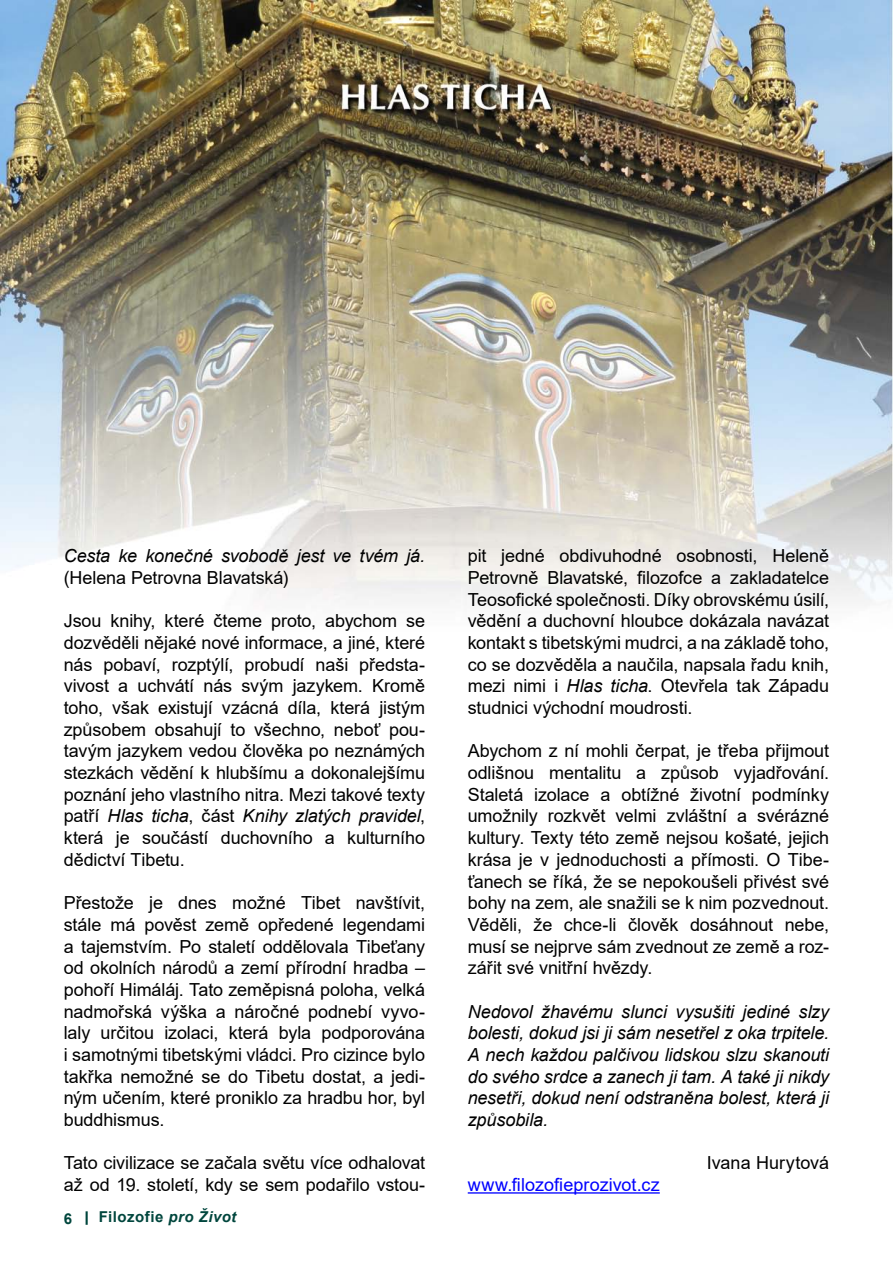
<style>
.page{position:relative;width:893px;height:1263px;background:#fff}
.page>*{position:absolute;margin:0;border:0;box-sizing:border-box;transform-origin:0 0}
.odstavec_černá_odsaz{font:18px/21.8px "Arial";letter-spacing:-.005em;color:#000;text-align:justify}
.odstavec_černá_odsaz-2{font:italic 18px/21.8px "Arial";letter-spacing:-.005em;color:#000}
.t1{font:18px "Arial";letter-spacing:.005em;color:#00f}
.podpis_za_článkem{font:18px "Arial";color:#000}
.t2{font:700 15px "Arial";letter-spacing:.03em;color:#00463d}
.s1{font-style:normal}
.s2{font-style:italic}
</style>
<div class="page">
<svg style="left:86px;top:1211px;width:2px;height:14px"></svg>
<img style="left:0;top:0;width:893px;height:602px">
<hr style="left:468px;top:1192px;width:192px;height:1px;background:#00f">
<p class="odstavec_černá_odsaz-2" style="left:64px;top:545px;width:363px">Cesta ke konečné svobodě jest ve tvém já. <span class="s1">(Helena Petrovna Blavatská)</span></p>
<p class="odstavec_černá_odsaz" style="left:64px;top:610px;width:363px">Jsou knihy, které čteme proto, abychom se dozvěděli nějaké nové informace, a jiné, které nás pobaví, rozptýlí, probudí naši předsta&shy;vivost a uchvátí nás svým jazykem. Kromě toho, však existují vzácná díla, která jistým způsobem obsahují to všechno, neboť pou&shy;tavým jazykem vedou člověka po neznámých stezkách vědění k hlubšímu a dokonalejšímu poznání jeho vlastního nitra. Mezi takové texty patří <span class="s2">Hlas ticha</span>, část <span class="s2">Knihy zlatých pravidel</span>, která je součástí duchovního a kulturního dědictví Tibetu.</p>
<p class="odstavec_černá_odsaz" style="left:64px;top:892px;width:363px">Přestože je dnes možné Tibet navštívit, stále má pověst země opředené legendami a tajemstvím. Po staletí oddělovala Tibeťany od okolních národů a zemí přírodní hradba – pohoří Himáláj. Tato zeměpisná poloha, velká nadmořská výška a náročné podnebí vyvo&shy;laly určitou izolaci, která byla podporována i samotnými tibetskými vládci. Pro cizince bylo takřka nemožné se do Tibetu dostat, a jedi&shy;ným učením, které proniklo za hradbu hor, byl buddhismus.</p>
<p class="odstavec_černá_odsaz" style="left:64px;top:1152px;width:363px">Tato civilizace se začala světu více odhalovat až od 19. století, kdy se sem podařilo vstou-</p>
<p class="t2" style="left:64px;top:1208px;width:10px">6</p>
<p class="t2" style="left:99px;top:1206px;width:139px">Filozofie <span class="s2">pro Život</span></p>
<p class="odstavec_černá_odsaz" style="left:468px;top:545px;width:363px">pit jedné obdivuhodné osobnosti, Heleně Petrovně Blavatské, filozofce a zakladatelce Teosofické společnosti. Díky obrovskému úsilí, vědění a duchovní hloubce dokázala navázat kontakt s tibetskými mudrci, a na základě toho, co se dozvěděla a naučila, napsala řadu knih, mezi nimi i <span class="s2">Hlas ticha</span>. Otevřela tak Západu studnici východní moudrosti.</p>
<p class="odstavec_černá_odsaz" style="left:468px;top:740px;width:363px">Abychom z ní mohli čerpat, je třeba přijmout odlišnou mentalitu a způsob vyjadřování.<br>Staletá izolace a obtížné životní podmínky umožnily rozkvět velmi zvláštní a svérázné kultury. Texty této země nejsou košaté, jejich krása je v jednoduchosti a přímosti. O Tibe&shy;ťanech se říká, že se nepokoušeli přivést své bohy na zem, ale snažili se k nim pozvednout.<br>Věděli, že chce-li člověk dosáhnout nebe, musí se nejprve sám zvednout ze země a roz&shy;zářit své vnitřní hvězdy.</p>
<p class="odstavec_černá_odsaz-2" style="left:468px;top:1001px;width:363px;text-align:justify">Nedovol žhavému slunci vysušiti jediné slzy bolesti, dokud jsi ji sám nesetřel z oka trpitele.<br>A nech každou palčivou lidskou slzu skanouti do svého srdce a zanech ji tam. A také ji nikdy nesetři, dokud není odstraněna bolest, která ji způsobila.</p>
<p class="podpis_za_článkem" style="left:707px;top:1151px;width:124px">Ivana Hurytová</p>
<p class="t1" style="left:468px;top:1172px;width:194px">www.filozofieprozivot.cz</p>
</div>
